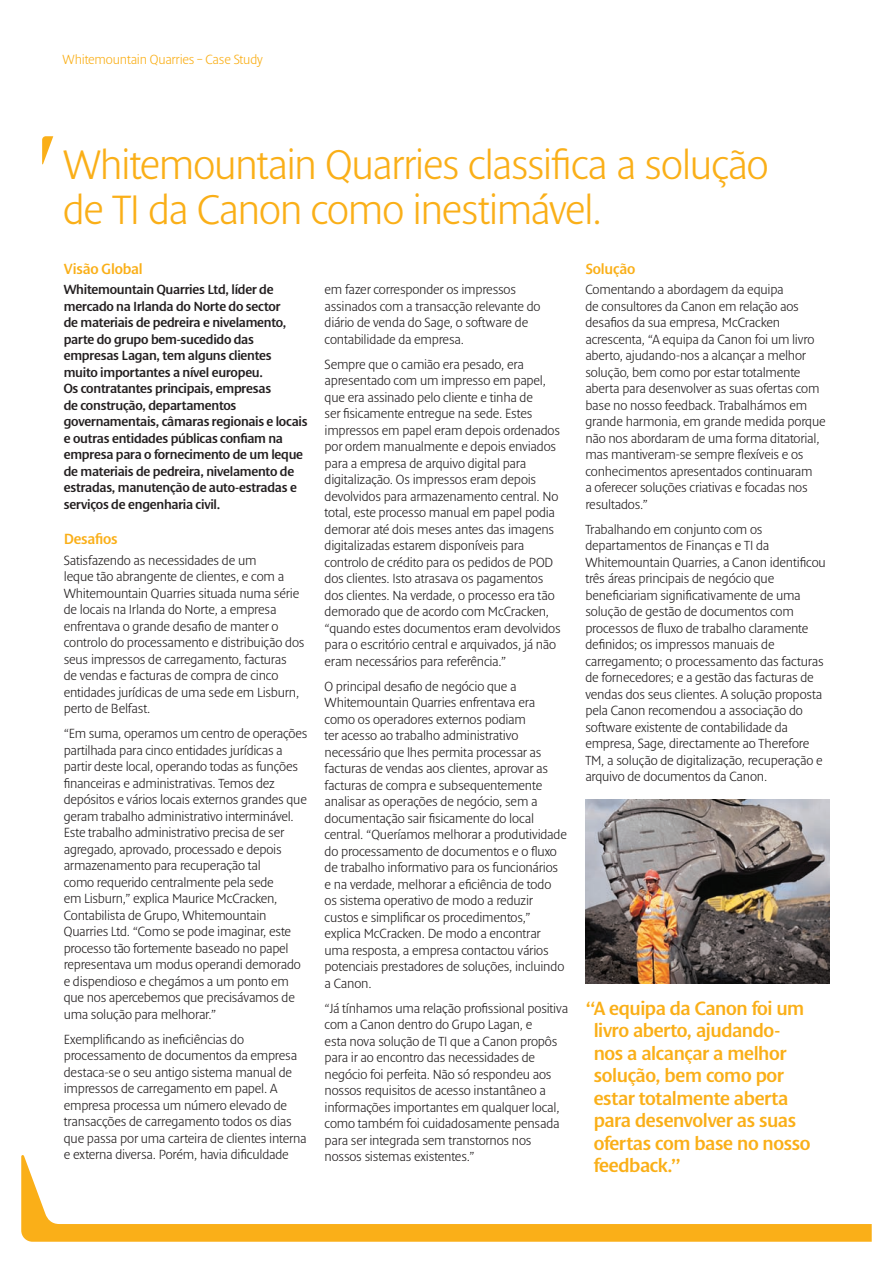
<style>
.page{position:relative;width:893px;height:1263px;background:#fff}
.page>*{position:absolute;margin:0;border:0;box-sizing:border-box;transform-origin:0 0}
.t1{font:300 42px/45px "Denda New";letter-spacing:-.03em;color:#faaf18}
.t2{font:600 19.5px/22.5px "Denda New";letter-spacing:-.02em;color:#faaf18}
.t3{font:600 15px "Denda New";letter-spacing:-.01em;color:#faaf18}
.t4{font:300 13.5px/16.5px "Denda New";letter-spacing:-.015em;color:#231f20}
.t5{font:600 13.5px/16.5px "Denda New";letter-spacing:-.015em;color:#231f20}
.t6{font:300 13.5px "Denda New";letter-spacing:-.01em;color:#faaf18}
</style>
<div class="page">
<svg style="left:21px;top:1155px;width:851px;height:87px"></svg>
<svg style="left:42px;top:136px;width:11px;height:28px"></svg>
<img style="left:585px;top:799px;width:244px;height:184px">
<p class="t6" style="left:63px;top:52px;width:202px">Whitemountain Quarries – Case Study</p>
<h1 class="t1" style="left:63px;top:143px;width:707px">Whitemountain Quarries classifica a solução de ti da Canon como inestimável.</h1>
<p class="t3" style="left:64px;top:260px;width:81px">Visão Global</p>
<p class="t5" style="left:64px;top:282px;width:245px">Whitemountain Quarries Ltd, líder de mercado na Irlanda do Norte do sector<br>de materiais de pedreira e nivelamento, parte do grupo bem-sucedido das empresas Lagan, tem alguns clientes muito importantes a nível europeu.<br>Os contratantes principais, empresas<br>de construção, departamentos governamentais, câmaras regionais e locais e outras entidades públicas confiam na empresa para o fornecimento de um leque de materiais de pedreira, nivelamento de estradas, manutenção de auto-estradas e serviços de engenharia civil.</p>
<p class="t3" style="left:64px;top:531px;width:56px">Desafios</p>
<p class="t4" style="left:64px;top:552px;width:242px">Satisfazendo as necessidades de um<br>leque tão abrangente de clientes, e com a Whitemountain Quarries situada numa série de locais na Irlanda do Norte, a empresa enfrentava o grande desafio de manter o controlo do processamento e distribuição dos seus impressos de carregamento, facturas<br>de vendas e facturas de compra de cinco entidades jurídicas de uma sede em Lisburn, perto de Belfast.</p>
<p class="t4" style="left:64px;top:725px;width:245px">“Em suma, operamos um centro de operações partilhada para cinco entidades jurídicas a partir deste local, operando todas as funções financeiras e administrativas. Temos dez depósitos e vários locais externos grandes que geram trabalho administrativo interminável.<br>Este trabalho administrativo precisa de ser agregado, aprovado, processado e depois armazenamento para recuperação tal<br>como requerido centralmente pela sede<br>em Lisburn,” explica Maurice McCracken, Contabilista de Grupo, Whitemountain Quarries Ltd. “Como se pode imaginar, este processo tão fortemente baseado no papel representava um modus operandi demorado e dispendioso e chegámos a um ponto em que nos apercebemos que precisávamos de uma solução para melhorar.”</p>
<p class="t4" style="left:64px;top:1031px;width:244px">Exemplificando as ineficiências do processamento de documentos da empresa destaca-se o seu antigo sistema manual de impressos de carregamento em papel. A empresa processa um número elevado de transacções de carregamento todos os dias que passa por uma carteira de clientes interna e externa diversa. Porém, havia dificuldade</p>
<p class="t4" style="left:325px;top:282px;width:217px">em fazer corresponder os impressos assinados com a transacção relevante do diário de venda do Sage, o software de contabilidade da empresa.</p>
<p class="t4" style="left:325px;top:356px;width:238px">Sempre que o camião era pesado, era apresentado com um impresso em papel, que era assinado pelo cliente e tinha de<br>ser fisicamente entregue na sede. Estes impressos em papel eram depois ordenados por ordem manualmente e depois enviados para a empresa de arquivo digital para digitalização. Os impressos eram depois devolvidos para armazenamento central. No total, este processo manual em papel podia demorar até dois meses antes das imagens digitalizadas estarem disponíveis para controlo de crédito para os pedidos de POD dos clientes. Isto atrasava os pagamentos dos clientes. Na verdade, o processo era tão demorado que de acordo com McCracken, “quando estes documentos eram devolvidos para o escritório central e arquivados, já não eram necessários para referência.”</p>
<p class="t4" style="left:325px;top:678px;width:244px">O principal desafio de negócio que a Whitemountain Quarries enfrentava era como os operadores externos podiam<br>ter acesso ao trabalho administrativo necessário que lhes permita processar as facturas de vendas aos clientes, aprovar as facturas de compra e subsequentemente analisar as operações de negócio, sem a documentação sair fisicamente do local central. “Queríamos melhorar a produtividade do processamento de documentos e o fluxo de trabalho informativo para os funcionários e na verdade, melhorar a eficiência de todo os sistema operativo de modo a reduzir custos e simplificar os procedimentos,” explica McCracken. De modo a encontrar uma resposta, a empresa contactou vários potenciais prestadores de soluções, incluindo a Canon.</p>
<p class="t4" style="left:325px;top:1000px;width:245px">“Já tínhamos uma relação profissional positiva com a Canon dentro do Grupo Lagan, e<br>esta nova solução de TI que a Canon propôs para ir ao encontro das necessidades de negócio foi perfeita. Não só respondeu aos nossos requisitos de acesso instantâneo a informações importantes em qualquer local, como também foi cuidadosamente pensada para ser integrada sem transtornos nos nossos sistemas existentes.”</p>
<p class="t3" style="left:585px;top:260px;width:51px">Solução</p>
<p class="t4" style="left:585px;top:282px;width:242px">Comentando a abordagem da equipa<br>de consultores da Canon em relação aos desafios da sua empresa, McCracken acrescenta, “A equipa da Canon foi um livro aberto, ajudando-nos a alcançar a melhor solução, bem como por estar totalmente aberta para desenvolver as suas ofertas com base no nosso feedback. Trabalhámos em grande harmonia, em grande medida porque não nos abordaram de uma forma ditatorial, mas mantiveram-se sempre flexíveis e os conhecimentos apresentados continuaram<br>a oferecer soluções criativas e focadas nos resultados.”</p>
<p class="t4" style="left:585px;top:521px;width:242px">Trabalhando em conjunto com os departamentos de Finanças e TI da Whitemountain Quarries, a Canon identificou três áreas principais de negócio que beneficiariam significativamente de uma solução de gestão de documentos com processos de fluxo de trabalho claramente definidos; os impressos manuais de carregamento; o processamento das facturas de fornecedores; e a gestão das facturas de vendas dos seus clientes. A solução proposta pela Canon recomendou a associação do software existente de contabilidade da empresa, Sage, directamente ao Therefore TM, a solução de digitalização, recuperação e arquivo de documentos da Canon.</p>
<h2 class="t2" style="left:594px;top:997px;width:218px;text-indent:-8px">“A equipa da Canon foi um livro aberto, ajudando&shy;nos a alcançar a melhor solução, bem como por estar totalmente aberta para desenvolver as suas ofertas com base no nosso feedback.”</h2>
</div>
